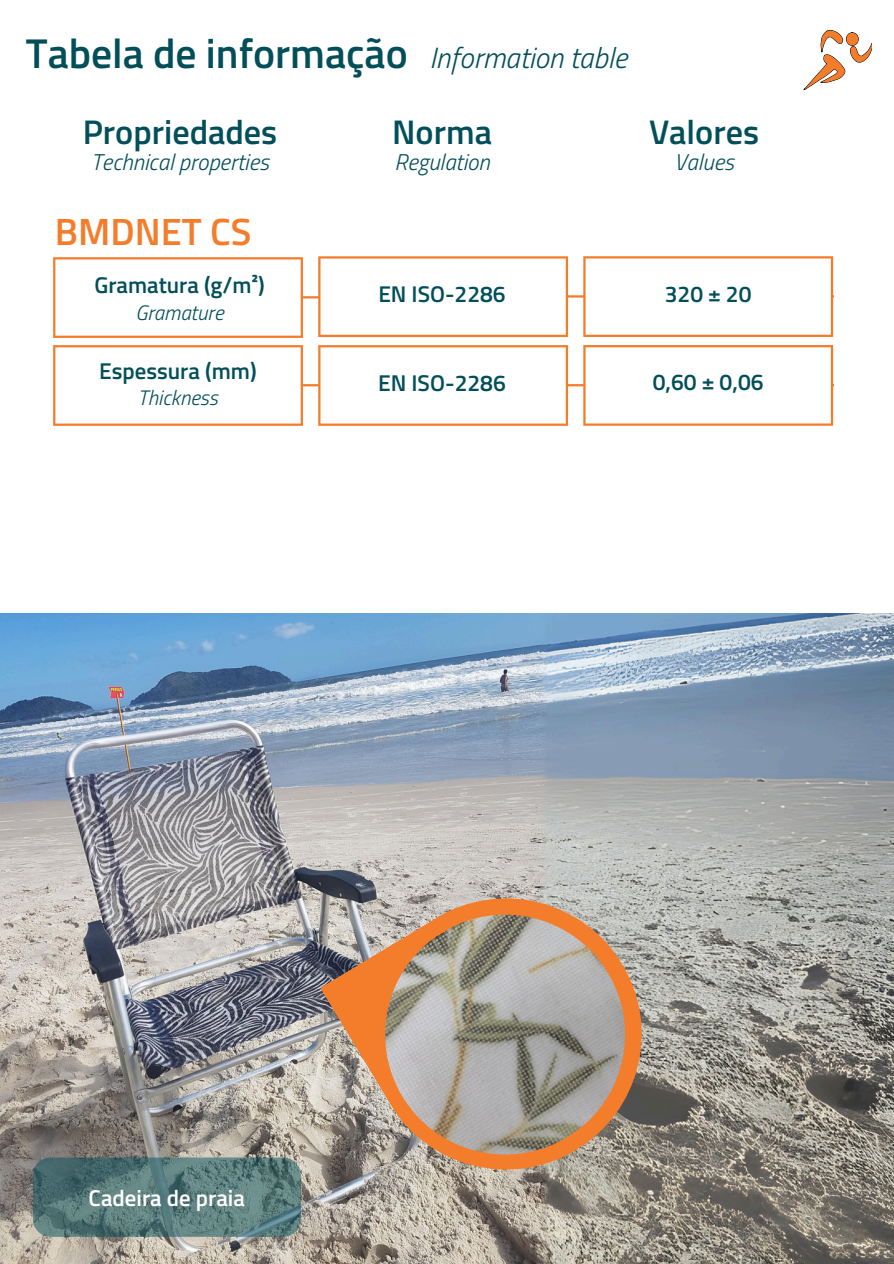
<style>
.page{position:relative;width:894px;height:1264px;background:#fff}
.page>*{position:absolute;margin:0;border:0;box-sizing:border-box;transform-origin:0 0}
.t1{font:600 41.55px "Titillium Web";color:#024f5a}
.t2{font:600 37.95px "Titillium Web";color:#f47d2c}
.t3{font:600 34.2px "Titillium Web";color:#024f5a}
.t4{font:italic 300 29.1px "Titillium Web";color:#024f5a}
.t5{font:600 22.8px "Titillium Web";color:#024f5a}
.t6{font:italic 300 22.8px "Titillium Web";color:#024f5a}
.t7{font:600 22.8px "Titillium Web";color:#fff}
.t8{font:italic 300 20.85px "Titillium Web";color:#024f5a}
</style>
<div class="page">
<svg style="left:804px;top:30px;width:67px;height:59px"></svg>
<svg style="left:53px;top:256px;width:779px;height:170px"></svg>
<img style="left:0;top:613px;width:893px;height:650px">
<svg style="left:320px;top:879px;width:340px;height:309px;background:#b29985"></svg>
<img style="left:385px;top:914px;width:240px;height:240px">
<svg style="left:33px;top:1157px;width:268px;height:79px;background:#587979"></svg>
<p class="t1" style="left:26px;top:21px;width:383px">Tabela de informação</p>
<h5 class="t4" style="left:429px;top:35px;width:199px">Information table</h5>
<p class="t3" style="left:83px;top:105px;width:196px">Propriedades</p>
<h6 class="t3" style="left:392px;top:105px;width:101px">Norma</h6>
<p class="t3" style="left:648px;top:105px;width:112px">Valores</p>
<p class="t6" style="left:91px;top:144px;width:179px">Technical properties</p>
<h6 class="t6" style="left:394px;top:144px;width:97px">Regulation</h6>
<p class="t6" style="left:674px;top:144px;width:61px">Values</p>
<h1 class="t2" style="left:55px;top:201px;width:198px">BMDNET CS</h1>
<p class="t5" style="left:94px;top:267px;width:172px">Gramatura (g/m²)</p>
<p class="t8" style="left:135px;top:296px;width:90px">Gramature</p>
<h3 class="t5" style="left:99px;top:353px;width:159px">Espessura (mm)</h3>
<p class="t8" style="left:138px;top:381px;width:81px">Thickness</p>
<p class="t5" style="left:378px;top:276px;width:129px">EN ISO-2286</p>
<h3 class="t5" style="left:664px;top:276px;width:88px">320 ± 20</h3>
<h3 class="t5" style="left:378px;top:365px;width:129px">EN ISO-2286</h3>
<p class="t5" style="left:652px;top:364px;width:112px">0,60 ± 0,06</p>
<h5 class="t7" style="left:89px;top:1179px;width:158px">Cadeira de praia</h5>
</div>
